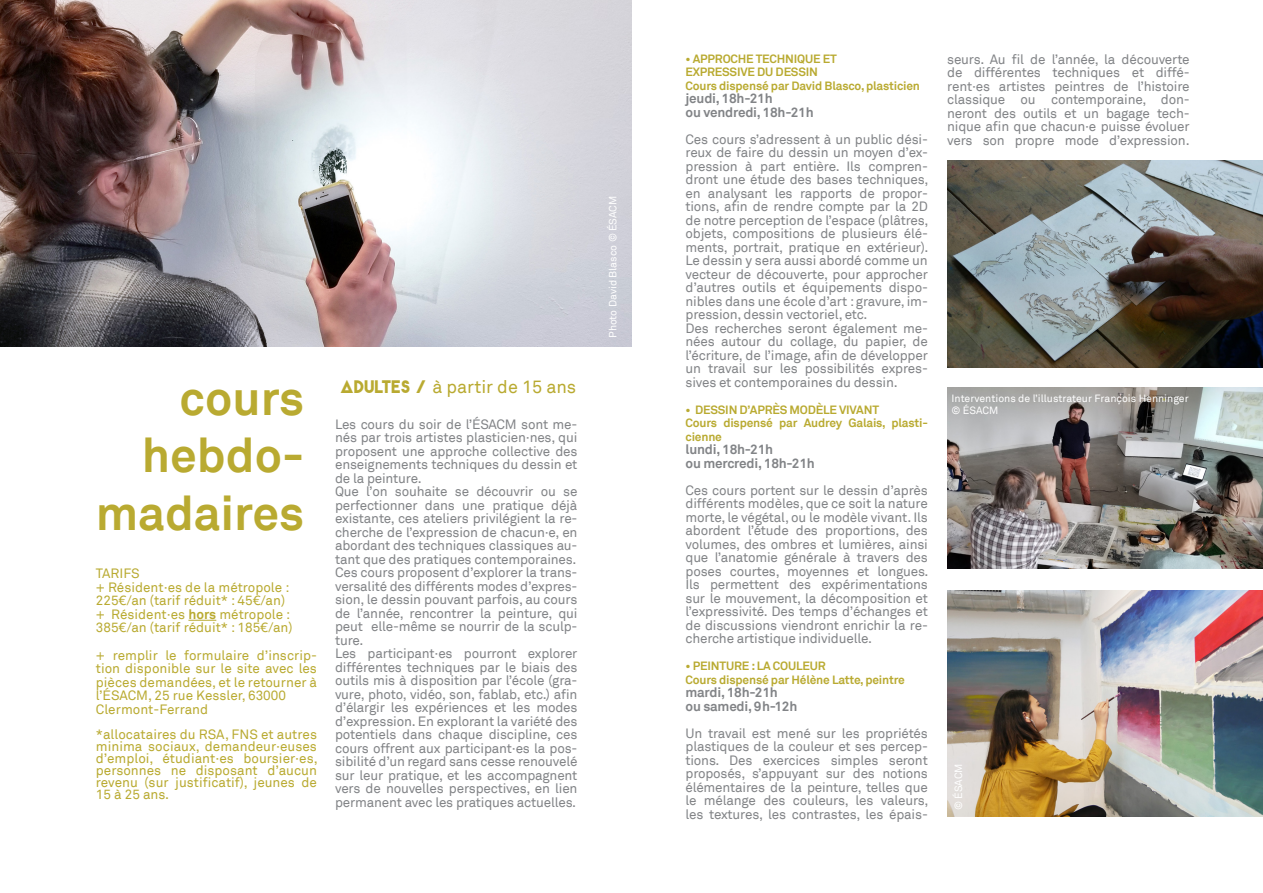
<style>
.page{position:relative;width:1263px;height:893px;background:#fff}
.page>*{position:absolute;margin:0;border:0;box-sizing:border-box;transform-origin:0 0}
.t1{font:700 48px/57.6px "Akkurat";letter-spacing:-.005em;color:#b9aa31;text-align:right}
.t2{font:18px "Akkurat";color:#b9aa31}
.t3{font:13.5px/13.5px "Akkurat";letter-spacing:-.015em;color:#828487;text-align:justify}
.t4{font:13.5px/12px "Akkurat";color:#b9aa31;text-align:justify}
.t5{font:700 13.5px "Akkurat";letter-spacing:-.015em;color:#828487}
.t6{font:700 12px/13.5px "Akkurat";letter-spacing:-.015em;color:#b9aa31}
.t7{font:10.5px "Akkurat";color:#fff}
.s1{font-weight:700}
.s2{font-family:"LABORANTINE"}
</style>
<div class="page">
<svg style="left:188px;top:620px;width:28px;height:1px"></svg>
<img style="left:947px;top:387px;width:316px;height:182px">
<img style="left:0;top:0;width:631px;height:346px">
<img style="left:947px;top:590px;width:316px;height:226px">
<img style="left:947px;top:160px;width:316px;height:207px">
<p class="t1" style="left:96px;top:369px;width:210px">cours hebdo&shy;madaires</p>
<p class="t4" style="left:96px;top:568px;width:45px">TARIFS</p>
<p class="t4" style="left:96px;top:582px;width:195px">+ Résident·es de la métropole :</p>
<p class="t4" style="left:96px;top:595px;width:191px">225€/an (tarif réduit* : 45€/an)</p>
<p class="t4" style="left:96px;top:609px;width:196px">+ Résident·es <span class="s1">hors</span> métropole :</p>
<p class="t4" style="left:96px;top:622px;width:198px">385€/an (tarif réduit* : 185€/an)</p>
<p class="t4" style="left:96px;top:648px;width:223px;line-height:13.5px">+ remplir le formulaire d’inscrip&shy;tion disponible sur le site avec les pièces demandées, et le retourner à l’ÉSACM, 25 rue Kessler, 63000</p>
<p class="t4" style="left:96px;top:703px;width:114px">Clermont-Ferrand</p>
<p class="t4" style="left:96px;top:729px;width:223px">*allocataires du RSA, FNS et autres minima sociaux, demandeur·euses d’emploi, étudiant·es boursier·es, personnes ne disposant d’aucun revenu (sur justificatif), jeunes de 15 à 25 ans.</p>
<p class="t2" style="left:341px;top:377px;width:237px"><span class="s2">ADULTES /</span> à partir de 15 ans</p>
<p class="t3" style="left:335px;top:417px;width:244px">Les cours du soir de l’ÉSACM sont me&shy;nés par trois artistes plasticien·nes, qui proposent une approche collective des enseignements techniques du dessin et de la peinture.</p>
<p class="t3" style="left:335px;top:485px;width:244px">Que l’on souhaite se découvrir ou se perfectionner dans une pratique déjà existante, ces ateliers privilégient la re&shy;cherche de l’expression de chacun·e, en abordant des techniques classiques au&shy;tant que des pratiques contemporaines.</p>
<p class="t3" style="left:335px;top:566px;width:244px">Ces cours proposent d’explorer la trans&shy;versalité des différents modes d’expres&shy;sion, le dessin pouvant parfois, au cours de l’année, rencontrer la peinture, qui peut elle-même se nourrir de la sculp&shy;ture.</p>
<p class="t3" style="left:335px;top:647px;width:244px">Les participant·es pourront explorer différentes techniques par le biais des outils mis à disposition par l’école (gra&shy;vure, photo, vidéo, son, fablab, etc.) afin d’élargir les expériences et les modes d’expression. En explorant la variété des potentiels dans chaque discipline, ces cours offrent aux participant·es la pos&shy;sibilité d’un regard sans cesse renouvelé sur leur pratique, et les accompagnent vers de nouvelles perspectives, en lien permanent avec les pratiques actuelles.</p>
<p class="t7" style="left:607px;top:338px;width:144px;rotate:-90deg">Photo David Blasco © ÉSACM</p>
<p class="t6" style="left:685px;top:52px;width:153px">• APPROCHE TECHNIQUE ET</p>
<p class="t6" style="left:685px;top:65px;width:134px">EXPRESSIVE DU DESSIN</p>
<p class="t6" style="left:685px;top:79px;width:236px">Cours dispensé par David Blasco, plasticien</p>
<p class="t5" style="left:685px;top:90px;width:89px">jeudi, 18h-21h</p>
<p class="t5" style="left:685px;top:103px;width:130px">ou vendredi, 18h-21h</p>
<p class="t3" style="left:685px;top:133px;width:245px">Ces cours s’adressent à un public dési&shy;reux de faire du dessin un moyen d’ex&shy;pression à part entière. Ils compren&shy;dront une étude des bases techniques, en analysant les rapports de propor&shy;tions, afin de rendre compte par la 2D de notre perception de l’espace (plâtres, objets, compositions de plusieurs élé&shy;ments, portrait, pratique en extérieur).<br>Le dessin y sera aussi abordé comme un vecteur de découverte, pour approcher d’autres outils et équipements dispo&shy;nibles dans une école d’art : gravure, im&shy;pression, dessin vectoriel, etc.</p>
<p class="t3" style="left:685px;top:322px;width:244px">Des recherches seront également me&shy;nées autour du collage, du papier, de l’écriture, de l’image, afin de développer un travail sur les possibilités expres&shy;sives et contemporaines du dessin.</p>
<p class="t6" style="left:685px;top:403px;width:195px">• DESSIN D’APRÈS MODÈLE VIVANT</p>
<p class="t6" style="left:685px;top:416px;width:244px">Cours dispensé par Audrey Galais, plasti&shy;cienne</p>
<p class="t5" style="left:685px;top:441px;width:89px">lundi, 18h-21h</p>
<p class="t5" style="left:685px;top:454px;width:131px">ou mercredi, 18h-21h</p>
<p class="t3" style="left:685px;top:484px;width:245px">Ces cours portent sur le dessin d’après différents modèles, que ce soit la nature morte, le végétal, ou le modèle vivant. Ils abordent l’étude des proportions, des volumes, des ombres et lumières, ainsi que l’anatomie générale à travers des poses courtes, moyennes et longues.<br>Ils permettent des expérimentations sur le mouvement, la décomposition et l’expressivité. Des temps d’échanges et de discussions viendront enrichir la re&shy;cherche artistique individuelle.</p>
<p class="t6" style="left:685px;top:659px;width:142px">• PEINTURE : LA COULEUR</p>
<p class="t6" style="left:685px;top:673px;width:221px">Cours dispensé par Hélène Latte, peintre</p>
<p class="t5" style="left:685px;top:684px;width:94px">mardi, 18h-21h</p>
<p class="t5" style="left:685px;top:697px;width:113px">ou samedi, 9h-12h</p>
<p class="t3" style="left:685px;top:727px;width:245px">Un travail est mené sur les propriétés plastiques de la couleur et ses percep&shy;tions. Des exercices simples seront proposés, s’appuyant sur des notions élémentaires de la peinture, telles que le mélange des couleurs, les valeurs, les textures, les contrastes, les épais-</p>
<p class="t3" style="left:947px;top:53px;width:244px">seurs. Au fil de l’année, la découverte de différentes techniques et diffé&shy;rent·es artistes peintres de l’histoire classique ou contemporaine, don&shy;neront des outils et un bagage tech&shy;nique afin que chacun·e puisse évoluer vers son propre mode d’expression.</p>
<p class="t7" style="left:951px;top:392px;width:239px">Interventions de l’illustrateur François Henninger</p>
<p class="t7" style="left:951px;top:404px;width:48px">© ÉSACM</p>
<p class="t7" style="left:952px;top:810px;width:48px;rotate:-90deg">© ÉSACM</p>
</div>
